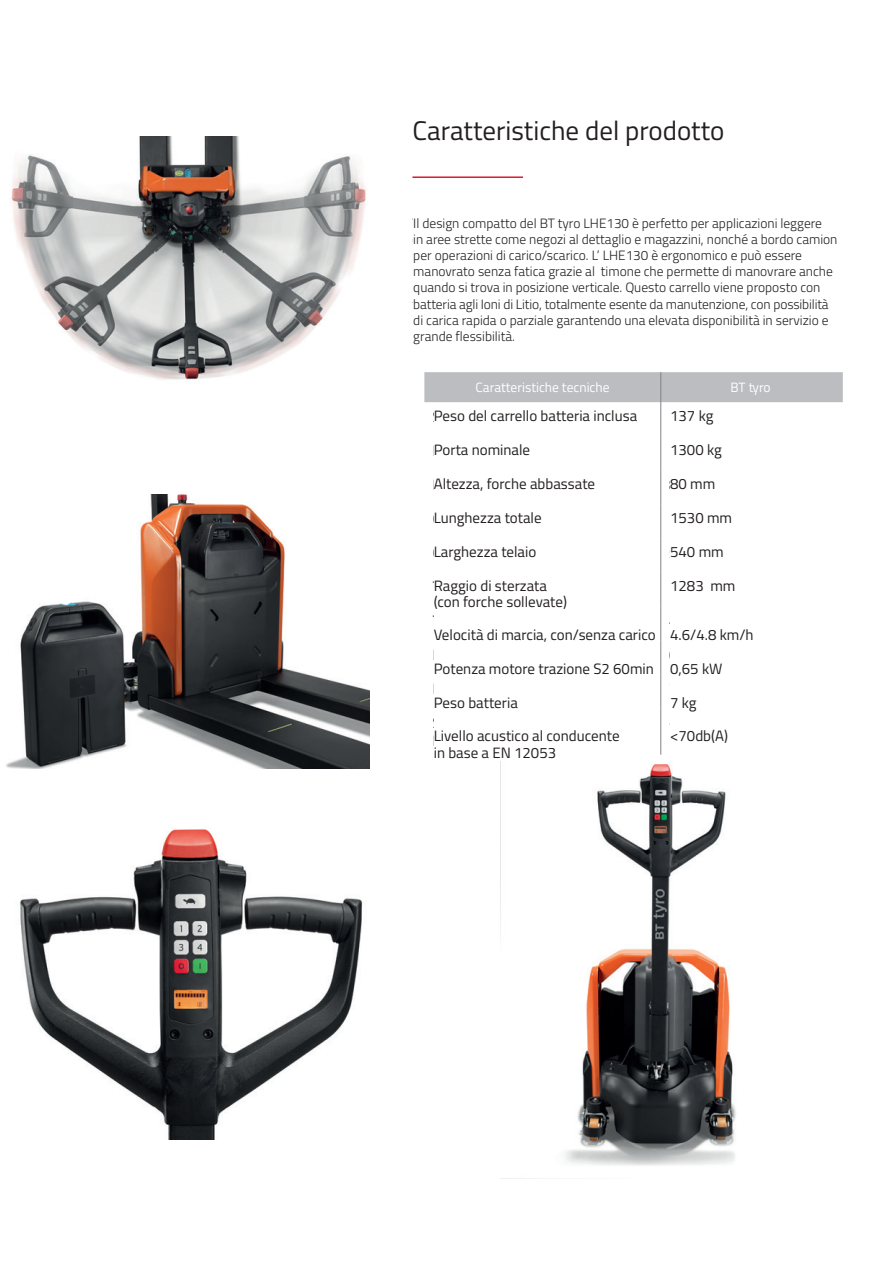
<style>
.page{position:relative;width:893px;height:1263px;background:#fff}
.page>*{position:absolute;margin:0;border:0;box-sizing:border-box;transform-origin:0 0}
.t1{font:27px "Titillium";color:#231f20}
.t2{font:15px/16.5px "Titillium";color:#231f20}
.t3{font:300 13.5px/16.2px "Titillium";color:#231f20}
.t4{font:13.5px "Titillium";color:#fff}
</style>
<div class="page">
<img style="left:11px;top:137px;width:355px;height:243px">
<img style="left:6px;top:495px;width:364px;height:273px">
<img style="left:20px;top:829px;width:343px;height:310px">
<div style="left:424px;top:372px;width:419px;height:30px;background:#bcbdc0"></div>
<hr style="left:661px;top:372px;width:1px;height:30px;background:#808285">
<hr style="left:661px;top:402px;width:1px;height:34px;background:#808285">
<hr style="left:661px;top:436px;width:1px;height:34px;background:#808285">
<hr style="left:661px;top:470px;width:1px;height:34px;background:#808285">
<hr style="left:661px;top:504px;width:1px;height:34px;background:#808285">
<hr style="left:661px;top:538px;width:1px;height:34px;background:#808285">
<hr style="left:661px;top:572px;width:1px;height:34px;background:#808285">
<hr style="left:661px;top:606px;width:1px;height:34px;background:#808285">
<hr style="left:661px;top:640px;width:1px;height:34px;background:#808285">
<hr style="left:661px;top:674px;width:1px;height:34px;background:#808285">
<hr style="left:661px;top:708px;width:1px;height:47px;background:#808285">
<hr style="left:412px;top:176px;width:111px;height:2px;background:#dc1a32">
<div style="left:449px;top:382px;width:187px;height:15px;background:#bcbdc0"></div>
<img style="left:500px;top:761px;width:236px;height:405px">
<h1 class="t1" style="left:412px;top:111px;width:239px">Product specification</h1>
<h1 class="t1" style="left:412px;top:111px;width:314px">Caratteristiche del prodotto</h1>
<p class="t3" style="left:413px;top:214px;width:426px">Il design compatto del BT tyro LHE130 è perfetto per applicazioni leggere<br>in aree strette come negozi al dettaglio e magazzini, nonché a bordo camion per operazioni di carico/scarico. L’ LHE130 è ergonomico e può essere manovrato senza fatica grazie al timone che permette di manovrare anche quando si trova in posizione verticale. Questo carrello viene proposto con batteria agli Ioni di Litio, totalmente esente da manutenzione, con possibilità di carica rapida o parziale garantendo una elevata disponibilità in servizio e grande flessibilità.</p>
<p class="t4" style="left:476px;top:377px;width:135px">Caratteristiche tecniche</p>
<p class="t2" style="left:434px;top:406px;width:205px">Peso del carrello batteria inclusa</p>
<p class="t2" style="left:434px;top:441px;width:98px">Porta nominale</p>
<p class="t2" style="left:434px;top:475px;width:163px">Altezza, forche abbassate</p>
<p class="t2" style="left:434px;top:509px;width:109px">Lunghezza totale</p>
<p class="t2" style="left:434px;top:543px;width:104px">Larghezza telaio</p>
<p class="t2" style="left:434px;top:577px;width:115px">Raggio di sterzata</p>
<p class="t2" style="left:434px;top:626px;width:224px">Velocità di marcia, con/senza carico</p>
<p class="t2" style="left:434px;top:660px;width:222px">Potenza motore trazione S2 60min</p>
<p class="t2" style="left:434px;top:694px;width:86px">Peso batteria</p>
<p class="t2" style="left:434px;top:727px;width:187px">Livello acustico al conducente in base a EN 12053</p>
<p class="t3" style="left:412px;top:214px;width:426px">The BT tyro LHE130 compact design is perfect f r light applications in confined areas such as retail, shops and warehouses, as well as loading/un&shy;loading lorries. The LHE130 s ergonomic and can be manoe vered effort&shy;lessly thanks to its tiller arm allow ng it to work perfectly while on a vertical position. This truck comes with a maintenance fre Lith um-ion battery for fas and opp rtunity charging</p>
<p class="t3" style="left:595px;top:295px;width:204px">suring high availability and flexibility.</p>
<p class="t4" style="left:506px;top:378px;width:74px">Specification</p>
<p class="t4" style="left:730px;top:378px;width:42px">BT tyro</p>
<p class="t2" style="left:433px;top:408px;width:202px">S rvice weight including battery</p>
<p class="t2" style="left:686px;top:408px;width:10px">5</p>
<p class="t2" style="left:433px;top:442px;width:87px">Load capacity</p>
<p class="t2" style="left:433px;top:476px;width:129px">Height, fork lowered</p>
<p class="t2" style="left:433px;top:510px;width:89px">Overall length</p>
<p class="t2" style="left:433px;top:544px;width:85px">Overall wid h</p>
<p class="t2" style="left:433px;top:578px;width:91px">Turning radius</p>
<p class="t2" style="left:678px;top:578px;width:55px">330 mm</p>
<p class="t2" style="left:670px;top:406px;width:45px">137 kg</p>
<p class="t2" style="left:670px;top:441px;width:53px">1300 kg</p>
<p class="t2" style="left:670px;top:475px;width:47px">80 mm</p>
<p class="t2" style="left:670px;top:509px;width:63px">1530 mm</p>
<p class="t2" style="left:670px;top:543px;width:55px">540 mm</p>
<p class="t2" style="left:670px;top:577px;width:67px">1283 mm</p>
<p class="t2" style="left:670px;top:626px;width:85px">4.6/4.8 km/h</p>
<p class="t2" style="left:670px;top:660px;width:54px">0,65 kW</p>
<p class="t2" style="left:670px;top:694px;width:28px">7 kg</p>
<p class="t2" style="left:670px;top:727px;width:59px">&lt;70db(A)</p>
<p class="t2" style="left:434px;top:593px;width:135px">(con forche sollevate)</p>
<p class="t2" style="left:433px;top:732px;width:65px">EN 12053</p>
</div>
